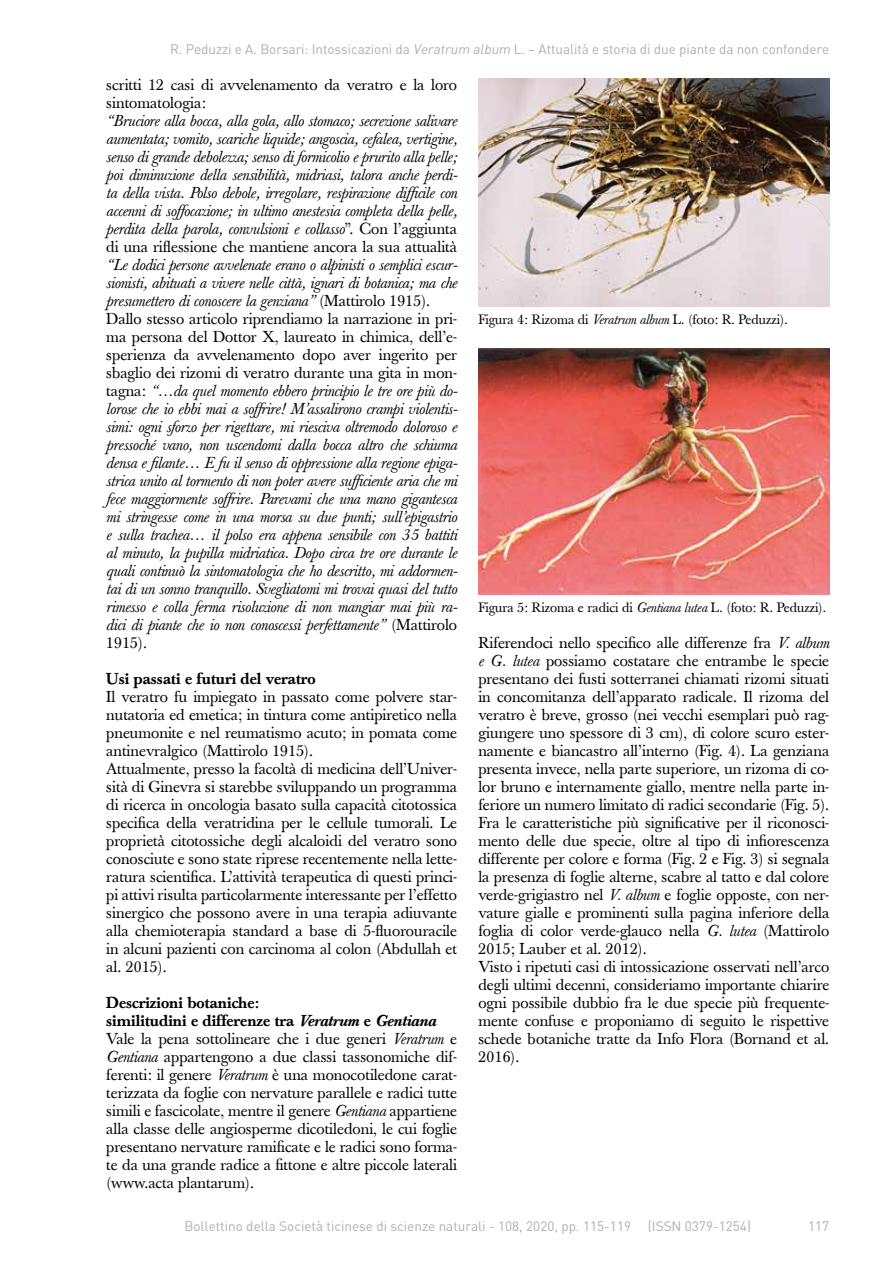
<style>
.page{position:relative;width:893px;height:1263px;background:#fff}
.page>*{position:absolute;margin:0;border:0;box-sizing:border-box;transform-origin:0 0}
.t1{font:15.75px/18px "Baskerville";color:#000}
.t2{font:italic 15.75px/18px "Baskerville";color:#000;text-align:justify}
.t3{font:500 15.75px "Baskerville";color:#000}
.t4{font:13.5px "DIN Bek";color:#aeaeae}
.t5{font:13.5px "Baskerville";color:#000}
.s1{font-style:italic}
.s2{font-style:normal}
.s3{font-weight:500}
.s4{font-family:"Baskerville Book Med";font-style:italic}
</style>
<div class="page">
<img style="left:478px;top:349px;width:351px;height:245px">
<img style="left:478px;top:79px;width:351px;height:227px">
<p class="t4" style="left:170px;top:41px;width:661px">R. Peduzzi e A. Borsari: Intossicazioni da <span class="s1">Veratrum album</span> L. – Attualità e storia di due piante da non confondere</p>
<p class="t1" style="left:106px;top:76px;width:352px">scritti 12 casi di avvelenamento da veratro e la loro sintomatologia:</p>
<p class="t2" style="left:106px;top:112px;width:353px">“Bruciore alla bocca, alla gola, allo stomaco; secrezione salivare aumentata; vomito, scariche liquide; angoscia, cefalea, vertigine, senso di grande debolezza; senso di formicolio e prurito alla pelle; poi diminuzione della sensibilità, midriasi, talora anche perdi&shy;ta della vista. Polso debole, irregolare, respirazione difficile con accenni di soffocazione; in ultimo anestesia completa della pelle, perdita della parola, convulsioni e collasso<span class="s2">”. Con l’aggiunta di una riflessione che mantiene ancora la sua attualità</span></p>
<p class="t2" style="left:106px;top:256px;width:353px;text-align:left">“Le dodici persone avvelenate erano o alpinisti o semplici escur&shy;sionisti, abituati a vivere nelle città, ignari di botanica; ma che presumettero di conoscere la genziana” <span class="s2">(Mattirolo 1915).<br>Dallo stesso articolo riprendiamo la narrazione in pri&shy;ma persona del Dottor X, laureato in chimica, dell’e&shy;sperienza da avvelenamento dopo aver ingerito per sbaglio dei rizomi di veratro durante una gita in mon&shy;tagna:</span> “…da quel momento ebbero principio le tre ore più do&shy;lorose che io ebbi mai a soffrire! M’assalirono crampi violentis&shy;simi: ogni sforzo per rigettare, mi riesciva oltremodo doloroso e pressoché vano, non uscendomi dalla bocca altro che schiuma densa e filante… E fu il senso di oppressione alla regione epiga&shy;strica unito al tormento di non poter avere sufficiente aria che mi fece maggiormente soffrire. Parevami che una mano gigantesca mi stringesse come in una morsa su due punti; sull’epigastrio e sulla trachea… il polso era appena sensibile con 35 battiti al minuto, la pupilla midriatica. Dopo circa tre ore durante le quali continuò la sintomatologia che ho descritto, mi addormen&shy;tai di un sonno tranquillo. Svegliatomi mi trovai quasi del tutto rimesso e colla ferma risoluzione di non mangiar mai più ra&shy;dici di piante che io non conoscessi perfettamente” <span class="s2">(Mattirolo 1915).</span></p>
<p class="t3" style="left:106px;top:670px;width:211px">Usi passati e futuri del veratro</p>
<p class="t1" style="left:106px;top:688px;width:352px">Il veratro fu impiegato in passato come polvere star&shy;nutatoria ed emetica; in tintura come antipiretico nella pneumonite e nel reumatismo acuto; in pomata come antinevralgico (Mattirolo 1915).<br>Attualmente, presso la facoltà di medicina dell’Univer&shy;sità di Ginevra si starebbe sviluppando un programma di ricerca in oncologia basato sulla capacità citotossica specifica della veratridina per le cellule tumorali. Le proprietà citotossiche degli alcaloidi del veratro sono conosciute e sono state riprese recentemente nella lette&shy;ratura scientifica. L’attività terapeutica di questi princi&shy;pi attivi risulta particolarmente interessante per l’effetto sinergico che possono avere in una terapia adiuvante alla chemioterapia standard a base di 5-fluorouracile in alcuni pazienti con carcinoma al colon (Abdullah et al. 2015).</p>
<p class="t1" style="left:106px;top:994px;width:352px"><span class="s3">Descrizioni botaniche:<br>similitudini e differenze tra</span> <span class="s4">Veratrum</span> <span class="s3">e</span> <span class="s4">Gentiana </span>Vale la pena sottolineare che i due generi <span class="s1">Veratrum</span> e <span class="s1">Gentiana</span> appartengono a due classi tassonomiche dif&shy;ferenti: il genere <span class="s1">Veratrum</span> è una monocotiledone carat&shy;terizzata da foglie con nervature parallele e radici tutte simili e fascicolate, mentre il genere <span class="s1">Gentiana</span> appartiene alla classe delle angiosperme dicotiledoni, le cui foglie presentano nervature ramificate e le radici sono forma&shy;te da una grande radice a fittone e altre piccole laterali (www.acta plantarum).</p>
<p class="t5" style="left:478px;top:311px;width:311px">Figura 4: Rizoma di <span class="s1">Veratrum album</span> L. (foto: R. Peduzzi).</p>
<p class="t5" style="left:478px;top:599px;width:349px">Figura 5: Rizoma e radici di <span class="s1">Gentiana lutea</span> L. (foto: R. Peduzzi).</p>
<p class="t1" style="left:478px;top:634px;width:352px">Riferendoci nello specifico alle differenze fra <span class="s1">V. album e G. lutea</span> possiamo costatare che entrambe le specie presentano dei fusti sotterranei chiamati rizomi situati in concomitanza dell’apparato radicale. Il rizoma del veratro è breve, grosso (nei vecchi esemplari può rag&shy;giungere uno spessore di 3 cm), di colore scuro ester&shy;namente e biancastro all’interno (Fig. 4). La genziana presenta invece, nella parte superiore, un rizoma di co&shy;lor bruno e internamente giallo, mentre nella parte in&shy;feriore un numero limitato di radici secondarie (Fig. 5).<br>Fra le caratteristiche più significative per il riconosci&shy;mento delle due specie, oltre al tipo di infiorescenza differente per colore e forma (Fig. 2 e Fig. 3) si segnala la presenza di foglie alterne, scabre al tatto e dal colore verde-grigiastro nel <span class="s1">V. album</span> e foglie opposte, con ner&shy;vature gialle e prominenti sulla pagina inferiore della foglia di color verde-glauco nella <span class="s1">G. lutea</span> (Mattirolo 2015; Lauber et al. 2012).<br>Visto i ripetuti casi di intossicazione osservati nell’arco degli ultimi decenni, consideriamo importante chiarire ogni possibile dubbio fra le due specie più frequente&shy;mente confuse e proponiamo di seguito le rispettive schede botaniche tratte da Info Flora (Bornand et al.<br>2016).</p>
<p class="t4" style="left:184px;top:1217px;width:568px">Bollettino della Società ticinese di scienze naturali - 108, 2020, pp. 115-119 (ISSN 0379-1254)</p>
<p class="t4" style="left:808px;top:1217px;width:23px">117</p>
</div>
